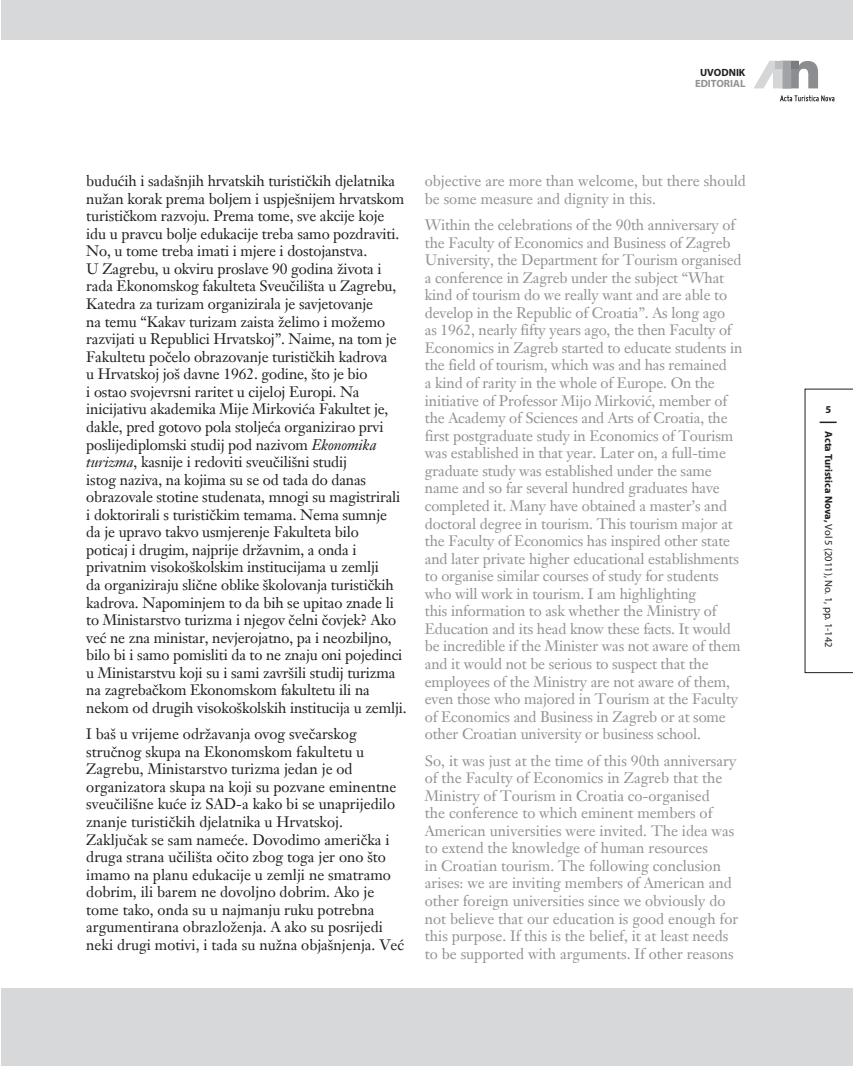
<style>
.page{position:relative;width:853px;height:1066px;background:#fff}
.page>*{position:absolute;margin:0;border:0;box-sizing:border-box;transform-origin:0 0}
.t1{font:15px/17.5px "Janson HR";letter-spacing:-.01em;color:#231f20}
.t2{font:15px/17.5px "Janson HR";letter-spacing:-.01em;color:#919295}
.t3{font:10.5px "Myriad Pro";color:#231f20}
.t4{font:700 10.5px "Myriad Pro";color:#919295}
.t5{font:700 10.5px "Myriad Pro";color:#231f20}
.s1{font-style:italic}
.s2{font-weight:700}
</style>
<div class="page">
<svg style="left:780px;top:95px;width:54px;height:6px"></svg>
<svg style="left:754px;top:61px;width:64px;height:27px"></svg>
<div style="left:775px;top:61px;width:8px;height:7px;background:#bcbdc0"></div>
<div style="left:1px;top:0;width:852px;height:40px;background:#d7d8da"></div>
<div style="left:1px;top:988px;width:852px;height:77px;background:#d7d8da"></div>
<svg style="left:805px;top:389px;width:48px;height:284px"></svg>
<p class="t5" style="left:700px;top:67px;width:47px">UVODNIK</p>
<p class="t4" style="left:695px;top:78px;width:52px">EDITORIAL</p>
<p class="t1" style="left:86px;top:172px;width:322px">budućih i sadašnjih hrvatskih turističkih djelatnika nužan korak prema boljem i uspješnijem hrvatskom turističkom razvoju. Prema tome, sve akcije koje idu u pravcu bolje edukacije treba samo pozdraviti.<br>No, u tome treba imati i mjere i dostojanstva.<br>U Zagrebu, u okviru proslave 90 godina života i rada Ekonomskog fakulteta Sveučilišta u Zagrebu, Katedra za turizam organizirala je savjetovanje<br>na temu “Kakav turizam zaista želimo i možemo razvijati u Republici Hrvatskoj”. Naime, na tom je Fakultetu počelo obrazovanje turističkih kadrova<br>u Hrvatskoj još davne 1962. godine, što je bio<br>i ostao svojevrsni raritet u cijeloj Europi. Na inicijativu akademika Mije Mirkovića Fakultet je, dakle, pred gotovo pola stoljeća organizirao prvi poslijediplomski studij pod nazivom <span class="s1">Ekonomika turizma</span>, kasnije i redoviti sveučilišni studij<br>istog naziva, na kojima su se od tada do danas obrazovale stotine studenata, mnogi su magistrirali i doktorirali s turističkim temama. Nema sumnje<br>da je upravo takvo usmjerenje Fakulteta bilo<br>poticaj i drugim, najprije državnim, a onda i privatnim visokoškolskim institucijama u zemlji<br>da organiziraju slične oblike školovanja turističkih kadrova. Napominjem to da bih se upitao znade li to Ministarstvo turizma i njegov čelni čovjek? Ako već ne zna ministar, nevjerojatno, pa i neozbiljno, bilo bi i samo pomisliti da to ne znaju oni pojedinci u Ministarstvu koji su i sami završili studij turizma na zagrebačkom Ekonomskom fakultetu ili na nekom od drugih visokoškolskih institucija u zemlji.</p>
<p class="t1" style="left:86px;top:725px;width:319px">I baš u vrijeme održavanja ovog svečarskog stručnog skupa na Ekonomskom fakultetu u Zagrebu, Ministarstvo turizma jedan je od organizatora skupa na koji su pozvane eminentne sveučilišne kuće iz SAD-a kako bi se unaprijedilo znanje turističkih djelatnika u Hrvatskoj.<br>Zaključak se sam nameće. Dovodimo američka i druga strana učilišta očito zbog toga jer ono što imamo na planu edukacije u zemlji ne smatramo dobrim, ili barem ne dovoljno dobrim. Ako je tome tako, onda su u najmanju ruku potrebna argumentirana obrazloženja. A ako su posrijedi neki drugi motivi, i tada su nužna objašnjenja. Već</p>
<p class="t2" style="left:425px;top:172px;width:323px">objective are more than welcome, but there should be some measure and dignity in this.</p>
<p class="t2" style="left:425px;top:216px;width:319px">Within the celebrations of the 90th anniversary of the Faculty of Economics and Business of Zagreb University, the Department for Tourism organised a conference in Zagreb under the subject “What kind of tourism do we really want and are able to develop in the Republic of Croatia”. As long ago<br>as 1962, nearly fifty years ago, the then Faculty of Economics in Zagreb started to educate students in the field of tourism, which was and has remained<br>a kind of rarity in the whole of Europe. On the initiative of Professor Mijo Mirković, member of the Academy of Sciences and Arts of Croatia, the first postgraduate study in Economics of Tourism was established in that year. Later on, a full-time graduate study was established under the same name and so far several hundred graduates have completed it. Many have obtained a master’s and doctoral degree in tourism. This tourism major at the Faculty of Economics has inspired other state and later private higher educational establishments to organise similar courses of study for students who will work in tourism. I am highlighting<br>this information to ask whether the Ministry of Education and its head know these facts. It would be incredible if the Minister was not aware of them and it would not be serious to suspect that the employees of the Ministry are not aware of them, even those who majored in Tourism at the Faculty of Economics and Business in Zagreb or at some other Croatian university or business school.</p>
<p class="t2" style="left:425px;top:751px;width:315px">So, it was just at the time of this 90th anniversary of the Faculty of Economics in Zagreb that the Ministry of Tourism in Croatia co-organised<br>the conference to which eminent members of American universities were invited. The idea was to extend the knowledge of human resources<br>in Croatian tourism. The following conclusion arises: we are inviting members of American and other foreign universities since we obviously do not believe that our education is good enough for this purpose. If this is the belief, it at least needs to be supported with arguments. If other reasons</p>
<p class="t5" style="left:825px;top:403px;width:7px">5</p>
<p class="t3" style="left:834px;top:431px;width:218px;rotate:90deg"><span class="s2">Acta Turistica Nova,</span> Vol 5 (2011), No. 1, pp. 1-142</p>
</div>
